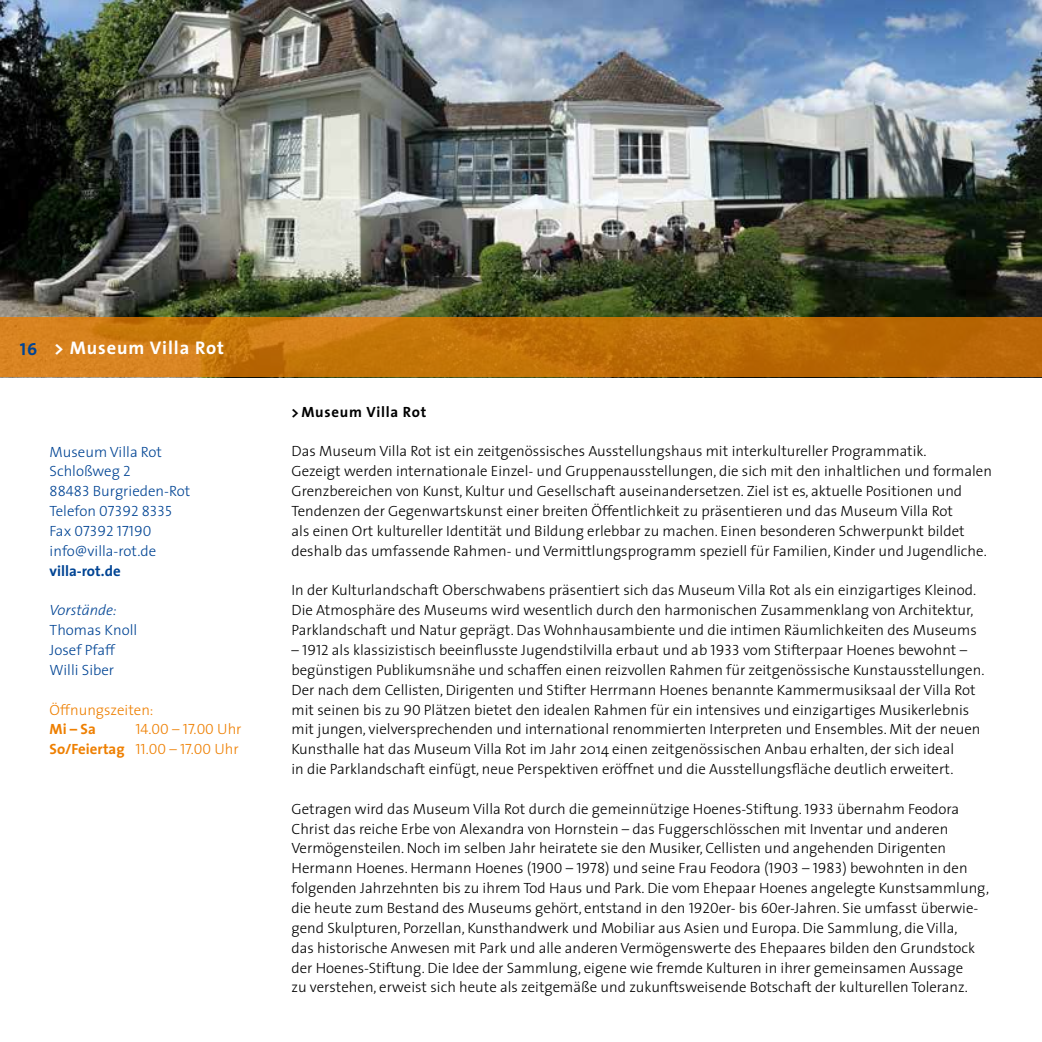
<style>
.page{position:relative;width:1042px;height:1042px;background:#fff}
.page>*{position:absolute;margin:0;border:0;box-sizing:border-box;transform-origin:0 0}
.t1{font:700 18.38px "The Sans";letter-spacing:.05em;color:#fff}
.t2{font:300 14.88px/19.8px "The Sans";color:#000}
.t3{font:300 14.88px/19.8px "The Sans";color:#004494}
.t4{font:700 14.88px "The Sans";color:#ee7f00}
.t5{font:14.88px/19.8px "The Sans Light Caps";color:#004494}
.t6{font:700 14.88px "The Sans";letter-spacing:.05em;color:#000}
.t7{font:300 14.88px "The Sans";color:#ee7f00}
.t8{font:14.88px "The Sans Light Caps";color:#ee7f00}
.t9{font:700 14.88px "The Sans";color:#004494}
.t10{font:italic 300 14.88px "The Sans";color:#004494}
.s1{font-family:"The Sans Bold Caps";font-weight:400;font-size:17.5px;color:#004494}
.s2{font-family:"The Sans Light Caps";font-weight:400}
.s3{font-family:"The Sans";font-weight:300}
.s4{font-weight:300}
</style>
<div class="page">
<img style="left:0;top:0;width:1042px;height:317px">
<svg style="left:0;top:317px;width:1042px;height:60px;background:#c3720b"></svg>
<p class="t1" style="left:20px;top:332px;width:206px"><span class="s1">16</span> &gt; Museum Villa Rot</p>
<p class="t3" style="left:50px;top:441px;width:142px">Museum Villa Rot<br>Schloßweg <span class="s2">2<br>88483</span> Burgrieden-Rot</p>
<p class="t5" style="left:50px;top:501px;width:124px"><span class="s3">Telefon</span> 07392 8335<br><span class="s3">Fax</span> 07392 17190</p>
<p class="t3" style="left:50px;top:540px;width:108px">info@villa-rot.de</p>
<p class="t9" style="left:50px;top:558px;width:73px">villa-rot.de</p>
<p class="t10" style="left:50px;top:598px;width:69px">Vorstände:</p>
<p class="t3" style="left:50px;top:620px;width:89px">Thomas Knoll<br>Josef Pfaff<br>Willi Siber</p>
<p class="t7" style="left:50px;top:697px;width:105px">Öffnungszeiten:</p>
<p class="t4" style="left:50px;top:717px;width:48px">Mi – Sa</p>
<p class="t8" style="left:135px;top:717px;width:108px">14.00 – 17.00 <span class="s3">Uhr</span></p>
<p class="t4" style="left:50px;top:737px;width:191px">So/Feiertag <span class="s2">11.00 – 17.00</span> <span class="s4">Uhr</span></p>
<p class="t6" style="left:291px;top:399px;width:136px">&gt; Museum Villa Rot</p>
<p class="t2" style="left:291px;top:441px;width:702px">Das Museum Villa Rot ist ein zeitgenössisches Ausstellungshaus mit interkultureller Programmatik.<br>Gezeigt werden internationale Einzel- und Gruppenausstellungen, die sich mit den inhaltlichen und formalen Grenzbereichen von Kunst, Kultur und Gesellschaft auseinandersetzen. Ziel ist es, aktuelle Positionen und Tendenzen der Gegenwartskunst einer breiten Öffentlichkeit zu präsentieren und das Museum Villa Rot<br>als einen Ort kultureller Identität und Bildung erlebbar zu machen. Einen besonderen Schwerpunkt bildet deshalb das umfassende Rahmen- und Vermittlungsprogramm speziell für Familien, Kinder und Jugendliche.</p>
<p class="t2" style="left:291px;top:580px;width:687px">In der Kulturlandschaft Oberschwabens präsentiert sich das Museum Villa Rot als ein einzigartiges Kleinod.<br>Die Atmosphäre des Museums wird wesentlich durch den harmonischen Zusammenklang von Architektur,<br>Parklandschaft und Natur geprägt. Das Wohnhausambiente und die intimen Räumlichkeiten des Museums</p>
<p class="t2" style="left:291px;top:639px;width:694px">– <span class="s2">1912</span> als klassizistisch beeinflusste Jugendstilvilla erbaut und ab <span class="s2">1933</span> vom Stifterpaar Hoenes bewohnt – begünstigen Publikumsnähe und schaffen einen reizvollen Rahmen für zeitgenössische Kunstausstellungen.<br>Der nach dem Cellisten, Dirigenten und Stifter Herrmann Hoenes benannte Kammermusiksaal der Villa Rot mit seinen bis zu <span class="s2">90</span> Plätzen bietet den idealen Rahmen für ein intensives und einzigartiges Musikerlebnis mit jungen, vielversprechenden und international renommierten Interpreten und Ensembles. Mit der neuen Kunsthalle hat das Museum Villa Rot im Jahr 2014 einen zeitgenössischen Anbau erhalten, der sich ideal<br>in die Parklandschaft einfügt, neue Perspektiven eröffnet und die Ausstellungsfläche deutlich erweitert.</p>
<p class="t2" style="left:291px;top:798px;width:699px">Getragen wird das Museum Villa Rot durch die gemeinnützige Hoenes-Stiftung. <span class="s2">1933</span> übernahm Feodora Christ das reiche Erbe von Alexandra von Hornstein – das Fuggerschlösschen mit Inventar und anderen Vermögensteilen. Noch im selben Jahr heiratete sie den Musiker, Cellisten und angehenden Dirigenten Hermann Hoenes. Hermann Hoenes (<span class="s2">1900</span> – <span class="s2">1978</span>) und seine Frau Feodora (<span class="s2">1903 – 1983</span>) bewohnten in den folgenden Jahrzehnten bis zu ihrem Tod Haus und Park. Die vom Ehepaar Hoenes angelegte Kunstsammlung, die heute zum Bestand des Museums gehört, entstand in den <span class="s2">1920</span>er- bis <span class="s2">60</span>er-Jahren. Sie umfasst überwie&shy;gend Skulpturen, Porzellan, Kunsthandwerk und Mobiliar aus Asien und Europa. Die Sammlung, die Villa,<br>das historische Anwesen mit Park und alle anderen Vermögenswerte des Ehepaares bilden den Grundstock der Hoenes-Stiftung. Die Idee der Sammlung, eigene wie fremde Kulturen in ihrer gemeinsamen Aussage<br>zu verstehen, erweist sich heute als zeitgemäße und zukunftsweisende Botschaft der kulturellen Toleranz.</p>
</div>
